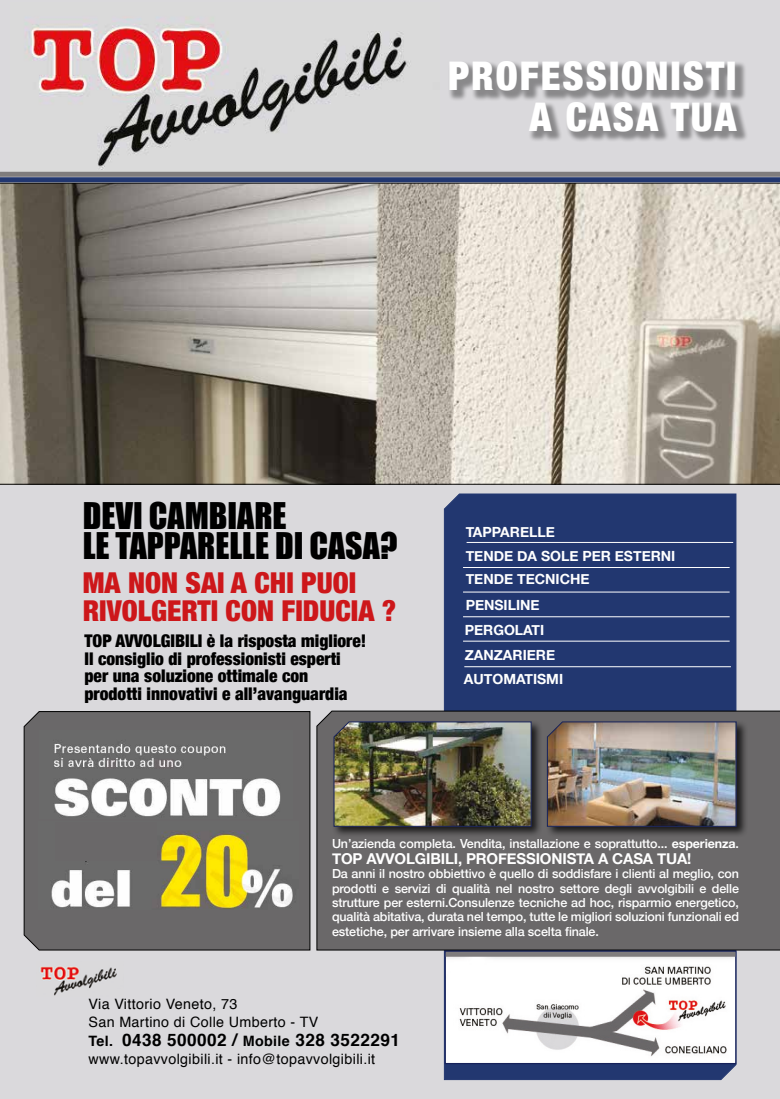
<style>
.page{position:relative;width:780px;height:1099px;background:#fff}
.page>*{position:absolute;margin:0;border:0;box-sizing:border-box;transform-origin:0 0}
.t1{font:900 condensed 39.5px/40.6px "Helvetica Neue";letter-spacing:.05em;color:#fff;text-align:right}
.t2{font:33.75px/30px "Impact";color:#000}
.t3{font:900 condensed 28.75px/27.5px "Helvetica Neue";color:#cd171a}
.t4{font:900 condensed 17.5px/17.5px "Helvetica Neue";color:#000}
.t5{font:700 17.12px "Helvetica";letter-spacing:.025em;color:#000}
.t6{font:700 15px "Helvetica Neue";letter-spacing:-.01em;color:#fff}
.t7{font:14.25px/18.2px "Helvetica";letter-spacing:.025em;color:#000}
.t8{font:700 14px/24.9px "Helvetica Neue";color:#fff}
.t9{font:500 12.5px/14.4px "Helvetica Neue";letter-spacing:-.01em;color:#fff;text-align:justify}
.s1{font-weight:700}
.s2{font-size:14.25px}
</style>
<div class="page">
<div style="left:0;top:0;width:780px;height:1098px;background:#dad9dc"></div>
<svg style="left:0;top:183px;width:780px;height:301px;background:#aba499"></svg>
<img style="left:11px;top:2px;width:429px;height:170px">
<div style="left:443px;top:492px;width:293px;height:588px;background:#223770"></div>
<hr style="left:466px;top:542px;width:267px;height:1px;background:#fff">
<hr style="left:463px;top:567px;width:266px;height:1px;background:#fff">
<hr style="left:463px;top:592px;width:266px;height:1px;background:#fff">
<hr style="left:463px;top:616px;width:266px;height:1px;background:#fff">
<hr style="left:463px;top:641px;width:266px;height:1px;background:#fff">
<hr style="left:464px;top:666px;width:266px;height:1px;background:#fff">
<div style="left:448px;top:60px;width:300px;height:83px;background:#000;opacity:.37"></div>
<div style="left:316px;top:710px;width:464px;height:240px;background:#6a6869"></div>
<img style="left:37px;top:961px;width:86px;height:35px">
<img style="left:446px;top:956px;width:288px;height:106px">
<div style="left:444px;top:950px;width:292px;height:114px;border:1px solid #17225b"></div>
<div style="left:0;top:172px;width:780px;height:5px;background:#7f7c7d"></div>
<div style="left:0;top:177px;width:780px;height:5px;background:#223770"></div>
<div style="left:445px;top:951px;width:290px;height:5px;background:#7f7c7d"></div>
<div style="left:24px;top:711px;width:286px;height:239px;background:#6a6869"></div>
<img style="left:40px;top:730px;width:252px;height:88px">
<img style="left:38px;top:821px;width:261px;height:88px">
<div style="left:332px;top:719px;width:211px;height:119px;background:#000;opacity:.75"></div>
<img style="left:333px;top:721px;width:198px;height:105px">
<div style="left:545px;top:719px;width:203px;height:119px;background:#000;opacity:.75"></div>
<img style="left:547px;top:721px;width:189px;height:105px">
<div style="left:55px;top:821px;width:101px;height:39px;background:#6a6869"></div>
<h1 class="t1" style="left:448px;top:54px;width:290px">PROFESSIONISTI<br>A CASA TUA</h1>
<h2 class="t2" style="left:83px;top:499px;width:316px">DEVI CAMBIARE<br>LE TAPPARELLE DI CASA?</h2>
<h3 class="t3" style="left:83px;top:567px;width:315px">MA NON SAI A CHI PUOI<br>RIVOLGERTI CON FIDUCIA ?</h3>
<h3 class="t4" style="left:84px;top:631px;width:283px">TOP AVVOLGIBILI è la risposta migliore!<br>Il consiglio di professionisti esperti per una soluzione ottimale con prodotti innovativi e all’avanguardia</h3>
<p class="t8" style="left:465px;top:520px;width:211px;line-height:23.8px">TAPPARELLE<br>TENDE DA SOLE PER ESTERNI<br>TENDE TECNICHE</p>
<p class="t8" style="left:464px;top:592px;width:101px">PENSILINE<br>PERGOLATI<br>ZANZARIERE<br>AUTOMATISMI</p>
<p class="t9" style="left:332px;top:834px;width:408px">Un’azienda completa. Vendita, installazione e soprattutto... <span class="s1">esperienza</span>.</p>
<p class="t6" style="left:332px;top:846px;width:361px">TOP AVVOLGIBILI, PROFESSIONISTA A CASA TUA!</p>
<p class="t9" style="left:332px;top:865px;width:408px">Da anni il nostro obbiettivo è quello di soddisfare i clienti al meglio, con prodotti e servizi di qualità nel nostro settore degli avvolgibili e delle strutture per esterni.Consulenze tecniche ad hoc, risparmio energetico, qualità abitativa, durata nel tempo, tutte le migliori soluzioni funzionali ed estetiche, per arrivare insieme alla scelta finale.</p>
<p class="t7" style="left:88px;top:995px;width:231px">Via Vittorio Veneto, 73<br>San Martino di Colle Umberto - TV</p>
<h3 class="t5" style="left:88px;top:1025px;width:313px"><span class="s2">Tel.</span> 0438 500002 / <span class="s2">Mobile</span> 328 3522291</h3>
<p class="t7" style="left:88px;top:1050px;width:288px">www.topavvolgibili.it - info@topavvolgibili.it</p>
</div>
